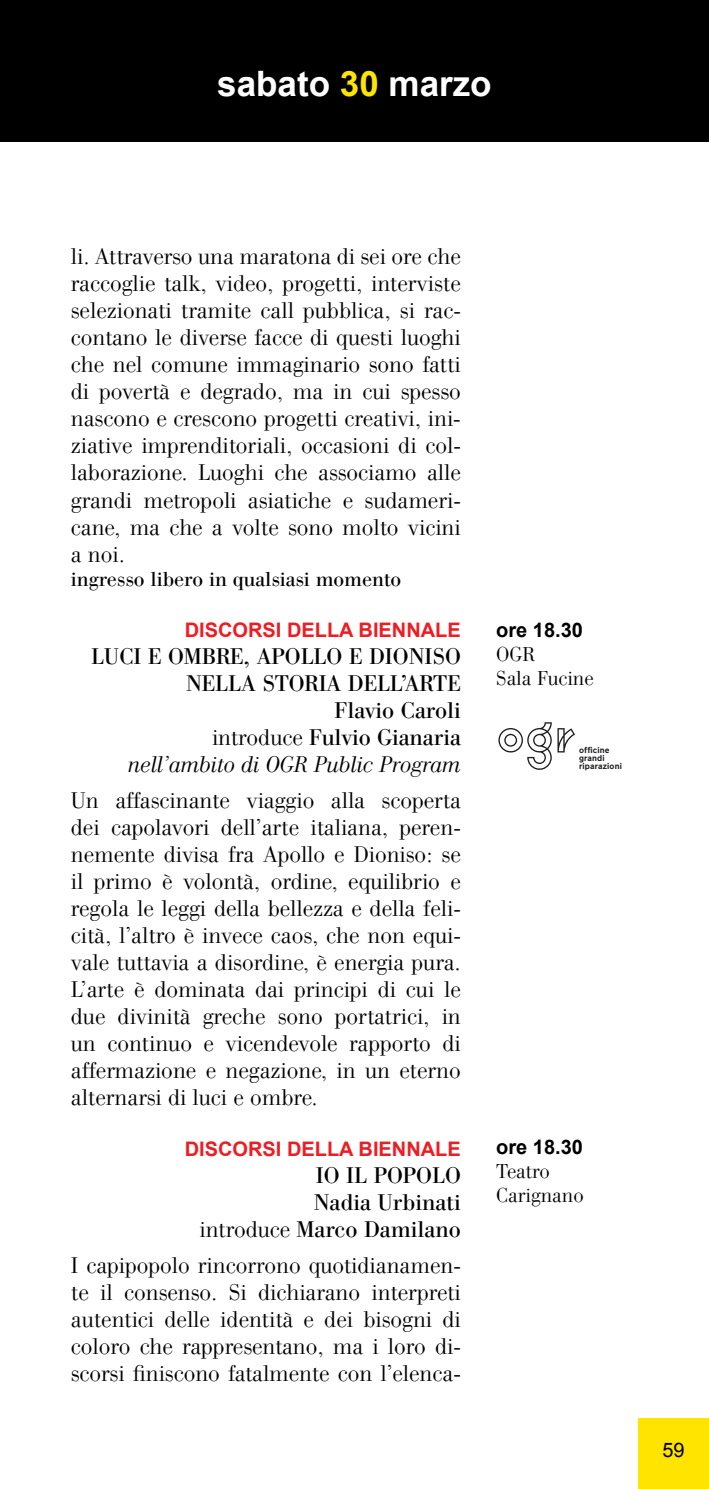
<style>
.page{position:relative;width:709px;height:1489px;background:#fff}
.page>*{position:absolute;margin:0;border:0;box-sizing:border-box;transform-origin:0 0}
.t1{font:700 35px "Arial";color:#fff}
.t2{font:300 22.5px/27px "WTC Our Bodoni";color:#000;text-align:justify}
.t3{font:22.5px/27px "WTC Our Bodoni";color:#000;text-align:right}
.t4{font:700 20px "Arial";color:#ed1d24}
.t5{font:20px "WTC Our Bodoni";color:#000}
.t6{font:300 20px/24px "WTC Our Bodoni";color:#000}
.t7{font:700 20px "Arial";color:#000}
.t8{font:20px "Arial";color:#000}
.t9{font:700 8.5px/8.2px "New Transport";letter-spacing:.015em;color:#1d1d1b}
.s1{color:#ffe400}
.s2{font-weight:300}
.s3{font-weight:300;font-style:italic}
</style>
<div class="page">
<div style="left:0;top:0;width:709px;height:142px;background:#000"></div>
<svg style="left:498px;top:722px;width:77px;height:47px"></svg>
<h1 class="t1" style="left:217px;top:59px;width:276px">sabato <span class="s1">30</span> marzo</h1>
<p class="t2" style="left:71px;top:243px;width:391px">li. Attraverso una maratona di sei ore che raccoglie talk, video, progetti, interviste selezionati tramite call pubblica, si rac&shy;contano le diverse facce di questi luoghi che nel comune immaginario sono fatti di povertà e degrado, ma in cui spesso nascono e crescono progetti creativi, ini&shy;ziative imprenditoriali, occasioni di col&shy;laborazione. Luoghi che associamo alle grandi metropoli asiatiche e sudameri&shy;cane, ma che a volte sono molto vicini a noi.</p>
<p class="t5" style="left:71px;top:567px;width:332px">ingresso libero in qualsiasi momento</p>
<p class="t4" style="left:185px;top:615px;width:277px">DISCORSI DELLA BIENNALE</p>
<p class="t3" style="left:91px;top:642px;width:371px">LUCI E OMBRE, APOLLO E DIONISO<br>NELLA STORIA DELL’ARTE<br>Flavio Caroli<br><span class="s2">introduce</span> Fulvio Gianaria<br><span class="s3">nell’ambito di OGR Public Program</span></p>
<p class="t2" style="left:71px;top:786px;width:391px">Un affascinante viaggio alla scoperta dei capolavori dell’arte italiana, peren&shy;nemente divisa fra Apollo e Dioniso: se il primo è volontà, ordine, equilibrio e regola le leggi della bellezza e della feli&shy;cità, l’altro è invece caos, che non equi&shy;vale tuttavia a disordine, è energia pura.<br>L’arte è dominata dai principi di cui le due divinità greche sono portatrici, in un continuo e vicendevole rapporto di affermazione e negazione, in un eterno alternarsi di luci e ombre.</p>
<p class="t4" style="left:185px;top:1134px;width:277px">DISCORSI DELLA BIENNALE</p>
<p class="t3" style="left:199px;top:1161px;width:263px">IO IL POPOLO<br>Nadia Urbinati<br><span class="s2">introduce</span> Marco Damilano</p>
<p class="t2" style="left:71px;top:1251px;width:391px">I capipopolo rincorrono quotidianamen&shy;te il consenso. Si dichiarano interpreti autentici delle identità e dei bisogni di coloro che rappresentano, ma i loro di&shy;scorsi finiscono fatalmente con l’elenca-</p>
<p class="t7" style="left:496px;top:615px;width:88px">ore 18.30</p>
<p class="t6" style="left:496px;top:642px;width:99px">OGR<br>Sala Fucine</p>
<p class="t9" style="left:579px;top:745px;width:44px">officine grandi riparazioni</p>
<p class="t7" style="left:496px;top:1133px;width:88px">ore 18.30</p>
<p class="t6" style="left:496px;top:1159px;width:89px">Teatro<br>Carignano</p>
<p class="t8" style="left:662px;top:1435px;width:24px">59</p>
</div>
